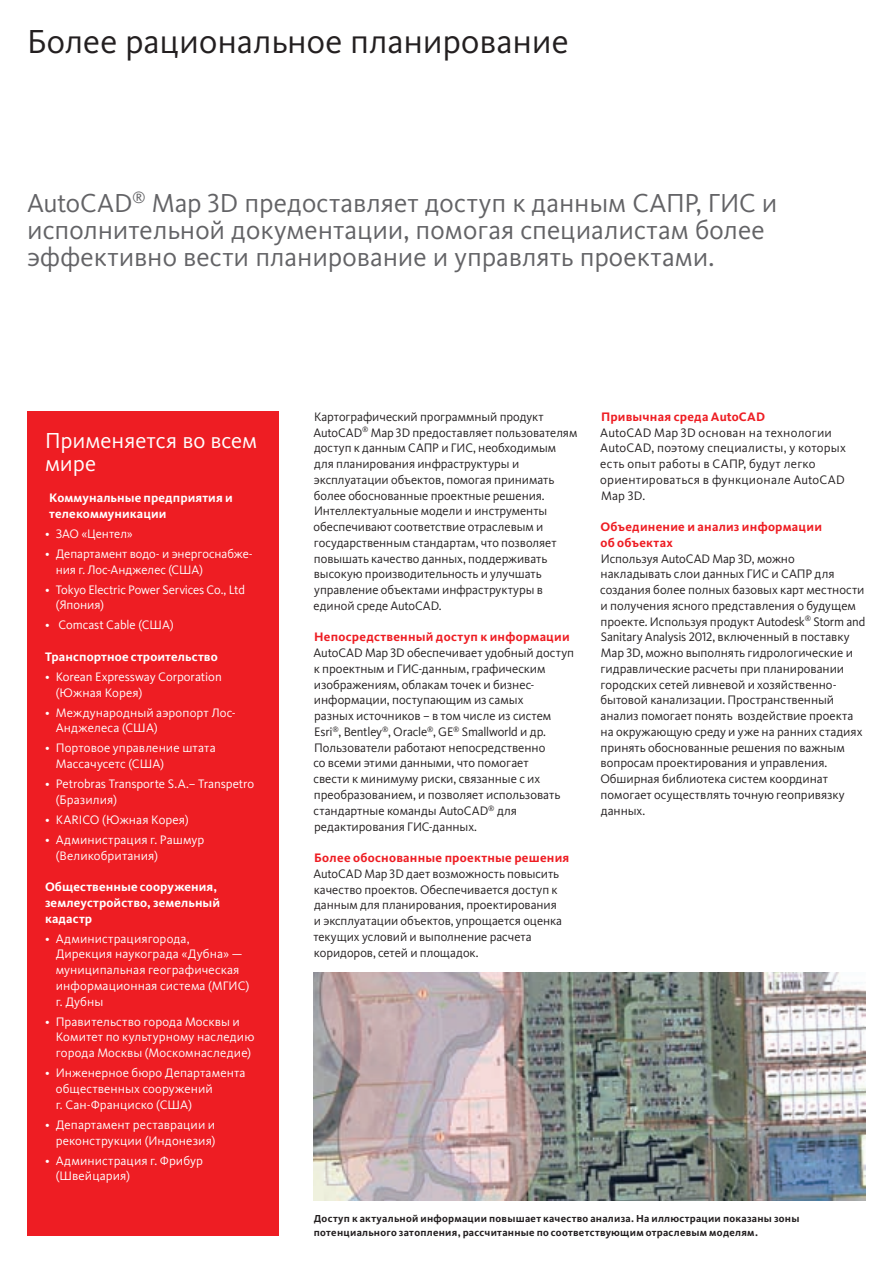
<style>
.page{position:relative;width:893px;height:1263px;background:#fff}
.page>*{position:absolute;margin:0;border:0;box-sizing:border-box;transform-origin:0 0}
.t1{font:34.5px "Kievit CY";color:#231f20}
.t2{font:27px/27px "Kievit CY";color:#636366}
.t3{font:22.5px/22.5px "Kievit CY";letter-spacing:.005em;color:#fff}
.t4{font:12.75px/15.8px "Kievit CY";color:#231f20}
.t5{font:12.75px/15.8px "Kievit CY";letter-spacing:.005em;color:#fff}
.t6{font:700 12.75px/15.8px "Kievit CY";letter-spacing:.01em;color:#fff}
.t7{font:12.75px/15.8px "Kievit CY";letter-spacing:-.015em;color:#fff}
.t8{font:700 10.5px/13.5px "Kievit CY";letter-spacing:.025em;color:#231f20}
.s1{font-family:"Kievit CY Regular SC"}
.s2{font-weight:700;color:#ee1d23}
</style>
<div class="page">
<div style="left:27px;top:411px;width:252px;height:825px;background:#ee1d23"></div>
<img style="left:314px;top:972px;width:551px;height:228px">
<h1 class="t1" style="left:27px;top:24px;width:543px">Более рациональное планирование</h1>
<h2 class="t2" style="left:27px;top:190px;width:752px">AutoCAD<sup>®</sup> Map <span class="s1">3</span>D предоставляет доступ к данным САПР, ГИС и исполнительной документации, помогая специалистам более эффективно вести планирование и управлять проектами.</h2>
<h3 class="t3" style="left:45px;top:430px;width:214px">Применяется во всем мире</h3>
<p class="t6" style="left:49px;top:490px;width:185px">Коммунальные предприятия и телекоммуникации</p>
<p class="t5" style="left:45px;top:526px;width:89px">• ЗАО «Центел»</p>
<p class="t5" style="left:56px;top:546px;width:198px;text-indent:-11px">• Департамент водо- и энергоснабже&shy;ния г. Лос-Анджелес (США)</p>
<p class="t7" style="left:56px;top:582px;width:191px;text-indent:-11px">• Tokyo Electric Power Services Co., Ltd (Япония)</p>
<p class="t5" style="left:45px;top:618px;width:130px">• Comcast Cable (США)</p>
<p class="t6" style="left:45px;top:649px;width:174px">Транспортное строительство</p>
<p class="t5" style="left:56px;top:669px;width:167px;text-indent:-11px">• Korean Expressway Corporation (Южная Корея)</p>
<p class="t5" style="left:56px;top:705px;width:181px;text-indent:-11px">• Международный аэропорт Лос-<br>Анджелеса (США)</p>
<p class="t5" style="left:56px;top:741px;width:161px;text-indent:-11px">• Портовое управление штата<br>Массачусетс (США)</p>
<p class="t5" style="left:56px;top:776px;width:200px;text-indent:-11px">• Petrobras Transporte S.A.– Transpetro (Бразилия)</p>
<p class="t5" style="left:45px;top:812px;width:145px">• KARICO (Южная Корея)</p>
<p class="t5" style="left:56px;top:832px;width:150px;text-indent:-11px">• Администрация г. Рашмур (Великобритания)</p>
<p class="t6" style="left:45px;top:879px;width:177px">Общественные сооружения, землеустройство, земельный кадастр</p>
<p class="t5" style="left:56px;top:931px;width:195px;text-indent:-11px">• Администрациягорода,<br>Дирекция наукограда «Дубна» — муниципальная географическая информационная система (МГИС) г. Дубны</p>
<p class="t5" style="left:56px;top:1014px;width:200px;text-indent:-11px">• Правительство города Москвы и<br>Комитет по культурному наследию города Москвы (Москомнаследие)</p>
<p class="t5" style="left:56px;top:1065px;width:191px;text-indent:-11px">• Инженерное бюро Департамента общественных сооружений<br>г. Сан-Франциско (США)</p>
<p class="t5" style="left:45px;top:1117px;width:172px;text-align:right">• Департамент реставрации и реконструкции (Индонезия)</p>
<p class="t5" style="left:56px;top:1153px;width:149px;text-indent:-11px">• Администрация г. Фрибур (Швейцария)</p>
<p class="t4" style="left:314px;top:409px;width:265px">Картографический программный продукт AutoCAD<sup>®</sup> Map <span class="s1">3</span>D предоставляет пользователям доступ к данным САПР и ГИС, необходимым для планирования инфраструктуры и эксплуатации объектов, помогая принимать более обоснованные проектные решения.<br>Интеллектуальные модели и инструменты обеспечивают соответствие отраслевым и государственным стандартам, что позволяет повышать качество данных, поддерживать высокую производительность и улучшать управление объектами инфраструктуры в единой среде AutoCAD.</p>
<p class="t4" style="left:314px;top:630px;width:262px"><span class="s2">Непосредственный доступ к информации </span>AutoCAD Map <span class="s1">3</span>D обеспечивает удобный доступ к проектным и ГИС-данным, графическим изображениям, облакам точек и бизнес&shy;информации, поступающим из самых<br>разных источников – в том числе из систем Esri<sup>®</sup>, Bentley<sup>®</sup>, Oracle<sup>®</sup>, GE<sup>®</sup> Smallworld и др.<br>Пользователи работают непосредственно<br>со всеми этими данными, что помогает<br>свести к минимуму риски, связанные с их преобразованием, и позволяет использовать стандартные команды AutoCAD<sup>®</sup> для редактирования ГИС-данных.</p>
<p class="t4" style="left:313px;top:850px;width:257px"><span class="s2">Более обоснованные проектные решения </span>AutoCAD Map <span class="s1">3</span>D дает возможность повысить качество проектов. Обеспечивается доступ к данным для планирования, проектирования<br>и эксплуатации объектов, упрощается оценка текущих условий и выполнение расчета коридоров, сетей и площадок.</p>
<p class="t4" style="left:600px;top:409px;width:247px"><span class="s2">Привычная среда AutoCAD<br></span>AutoCAD Map <span class="s1">3</span>D основан на технологии<br>AutoCAD, поэтому специалисты, у которых есть опыт работы в САПР, будут легко ориентироваться в функционале AutoCAD<br>Map <span class="s1">3</span>D.</p>
<p class="t4" style="left:600px;top:519px;width:266px"><span class="s2">Объединение и анализ информации<br>об объектах<br></span>Используя AutoCAD Map <span class="s1">3</span>D, можно накладывать слои данных ГИС и САПР для создания более полных базовых карт местности и получения ясного представления о будущем проекте. Используя продукт Autodesk<sup>®</sup> Storm and Sanitary Analysis <span class="s1">2012</span>, включенный в поставку Map <span class="s1">3</span>D, можно выполнять гидрологические и гидравлические расчеты при планировании городских сетей ливневой и хозяйственно&shy;бытовой канализации. Пространственный анализ помогает понять воздействие проекта на окружающую среду и уже на ранних стадиях принять обоснованные решения по важным вопросам проектирования и управления.<br>Обширная библиотека систем координат помогает осуществлять точную геопривязку данных.</p>
<p class="t8" style="left:314px;top:1212px;width:487px">Доступ к актуальной информации повышает качество анализа. На иллюстрации показаны зоны потенциального затопления, рассчитанные по соответствующим отраслевым моделям.</p>
</div>
